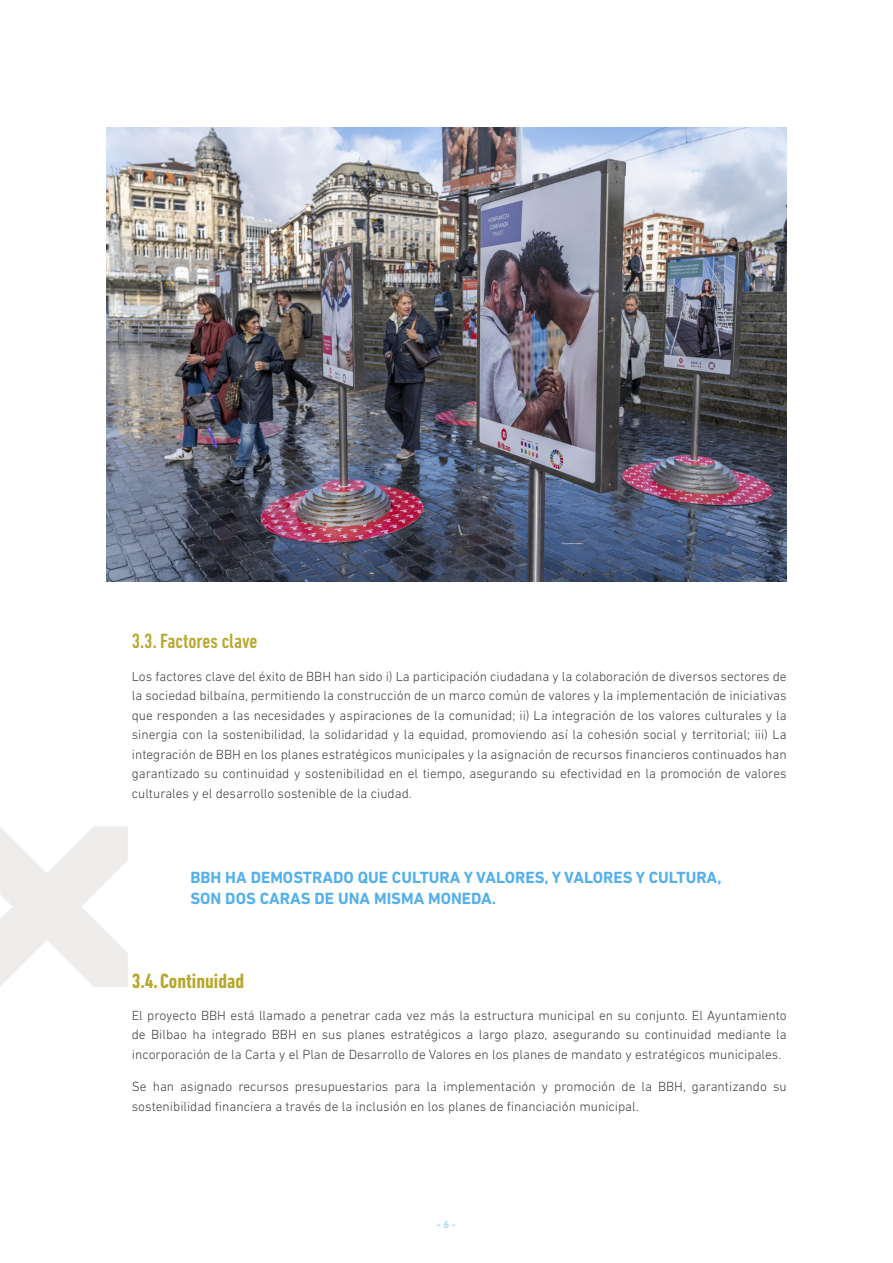
<style>
.page{position:relative;width:893px;height:1263px;background:#fff}
.page>*{position:absolute;margin:0;border:0;box-sizing:border-box;transform-origin:0 0}
.Titular_1_1{font:500 condensed 21px "DIN Next LT Pro";color:#b6a82e}
.Titular_1_1-2{font:700 condensed 21px "DIN Next LT Pro";color:#b6a82e}
.DESTACATS{font:700 16.5px/21px "DIN Next LT Pro";color:#54b0eb}
.Text_Base{font:300 13.5px/19.5px "DIN Next LT Pro";color:#3e3e3f;text-align:justify}
.num_pg{font:700 10.5px "DIN Next LT Pro";color:#aad7f5}
</style>
<div class="page">
<img style="left:106px;top:128px;width:681px;height:453px">
<svg style="left:0;top:826px;width:128px;height:161px"></svg>
<p class="Titular_1_1" style="left:132px;top:629px;width:127px">3.3. Factores clave</p>
<p class="Text_Base" style="left:132px;top:666px;width:656px">Los factores clave del éxito de BBH han sido i) La participación ciudadana y la colaboración de diversos sectores de la sociedad bilbaína, permitiendo la construcción de un marco común de valores y la implementación de iniciativas que responden a las necesidades y aspiraciones de la comunidad; ii) La integración de los valores culturales y la sinergia con la sostenibilidad, la solidaridad y la equidad, promoviendo así la cohesión social y territorial; iii) La integración de BBH en los planes estratégicos municipales y la asignación de recursos financieros continuados han garantizado su continuidad y sostenibilidad en el tiempo, asegurando su efectividad en la promoción de valores culturales y el desarrollo sostenible de la ciudad.</p>
<p class="DESTACATS" style="left:190px;top:867px;width:533px">BBH HA DEMOSTRADO QUE CULTURA Y VALORES, Y VALORES Y CULTURA,<br>SON DOS CARAS DE UNA MISMA MONEDA.</p>
<p class="Titular_1_1-2" style="left:132px;top:969px;width:114px">3.4.Continuidad</p>
<p class="Text_Base" style="left:132px;top:1005px;width:656px">El proyecto BBH está llamado a penetrar cada vez más la estructura municipal en su conjunto. El Ayuntamiento de Bilbao ha integrado BBH en sus planes estratégicos a largo plazo, asegurando su continuidad mediante la incorporación de la Carta y el Plan de Desarrollo de Valores en los planes de mandato y estratégicos municipales.</p>
<p class="Text_Base" style="left:132px;top:1077px;width:656px">Se han asignado recursos presupuestarios para la implementación y promoción de la BBH, garantizando su sostenibilidad financiera a través de la inclusión en los planes de financiación municipal.</p>
<p class="num_pg" style="left:437px;top:1218px;width:21px">- 6 -</p>
</div>
